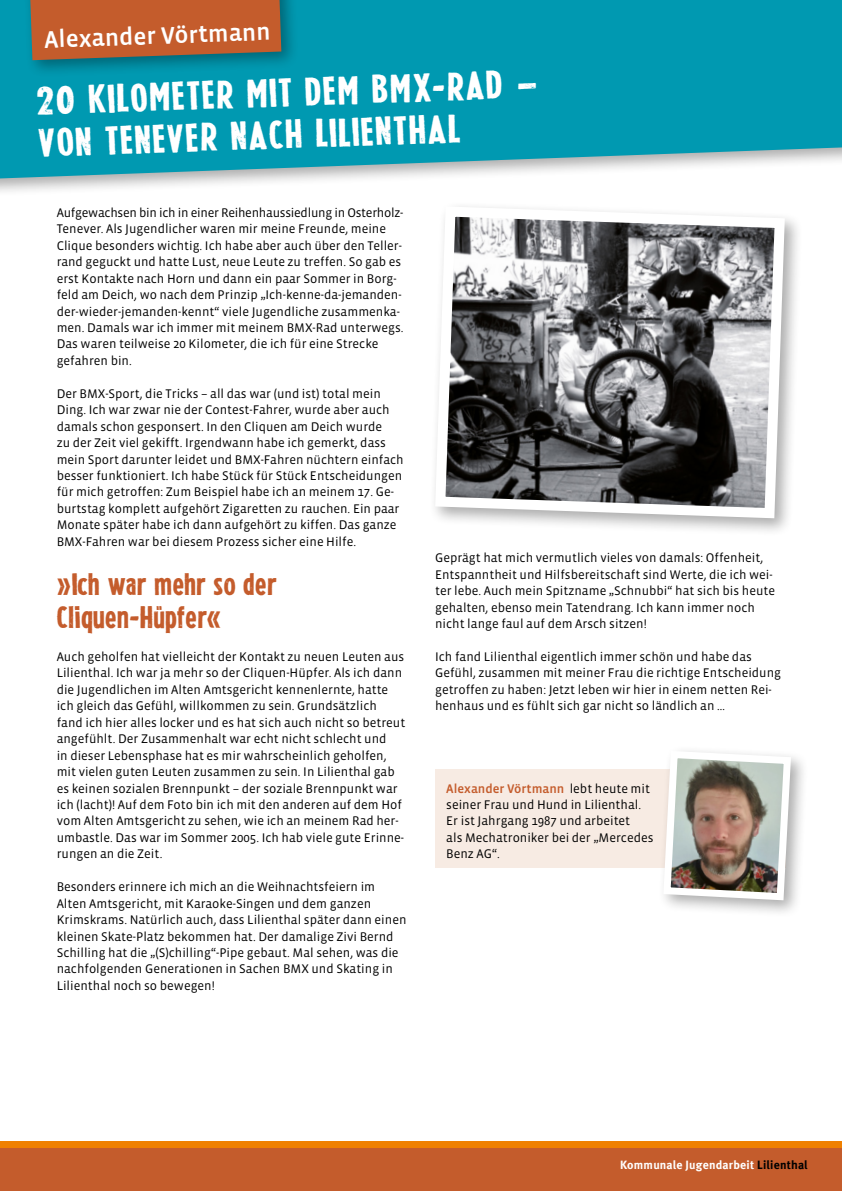
<style>
.page{position:relative;width:842px;height:1191px;background:#fff}
.page>*{position:absolute;margin:0;border:0;box-sizing:border-box;transform-origin:0 0}
.t1{font:39px/42px "Lenka";color:#fff}
.t2{font:30px/32.9px "Lenka";letter-spacing:.01em;color:#c45c2c}
.t3{font:24.5px "Vista Sans Med";color:#fff}
.t4{font:12.8px/16.4px "Vista Sans";color:#000}
.t5{font:12.8px "Vista Sans Med";color:#c45c2c}
.t6{font:700 12px "Meta";letter-spacing:.02em;color:#fff}
.s1{font-family:"Vista Sans";color:#000}
.s2{color:#000}
</style>
<div class="page">
<div style="left:0;top:0;width:842px;height:203px;background:#000;opacity:.33"></div>
<svg style="left:0;top:0;width:842px;height:178px;background:#16a0b5"></svg>
<div style="left:22px;top:0;width:284px;height:84px;background:#000;opacity:.33"></div>
<svg style="left:30px;top:0;width:251px;height:60px;background:#b55e33"></svg>
<div style="left:428px;top:199px;width:380px;height:343px;background:#000;opacity:.33"></div>
<svg style="left:430px;top:201px;width:360px;height:322px"></svg>
<div style="left:435px;top:769px;width:350px;height:99px;background:#f7ebe3"></div>
<div style="left:656px;top:743px;width:159px;height:180px;background:#000;opacity:.33"></div>
<img style="left:660px;top:747px;width:135px;height:157px">
<div style="left:0;top:1140px;width:842px;height:10px;background:#f08000"></div>
<div style="left:0;top:1148px;width:842px;height:43px;background:#c45c2c"></div>
<h3 class="t3" style="left:44px;top:27px;width:228px;rotate:-2deg">Alexander Vörtmann</h3>
<h1 class="t1" style="left:36px;top:80px;width:504px;rotate:-2deg">20 Kilometer mit dem BM X-R ad – von Tenever nach Lilienthal</h1>
<p class="t4" style="left:57px;top:205px;width:348px">Aufgewachsen bin ich in einer Reihenhaussiedlung in Osterholz-Tenever. Als Jugendlicher waren mir meine Freunde, meine Clique besonders wichtig. Ich habe aber auch über den Teller&shy;rand geguckt und hatte Lust, neue Leute zu treffen. So gab es erst Kontakte nach Horn und dann ein paar Sommer in Borg&shy;feld am Deich, wo nach dem Prinzip „Ich-kenne-da-jemanden&shy;der-wieder-jemanden-kennt“ viele Jugendliche zusammenka&shy;men. Damals war ich immer mit meinem BMX-Rad unterwegs.<br>Das waren teilweise 20 Kilometer, die ich für eine Strecke gefahren bin.</p>
<p class="t4" style="left:57px;top:385px;width:349px">Der BMX-Sport, die Tricks – all das war (und ist) total mein Ding. Ich war zwar nie der Contest-Fahrer, wurde aber auch damals schon gesponsert. In den Cliquen am Deich wurde<br>zu der Zeit viel gekifft. Irgendwann habe ich gemerkt, dass mein Sport darunter leidet und BMX-Fahren nüchtern einfach besser funktioniert. Ich habe Stück für Stück Entscheidungen für mich getroffen: Zum Beispiel habe ich an meinem 17. Ge&shy;burtstag komplett aufgehört Zigaretten zu rauchen. Ein paar Monate später habe ich dann aufgehört zu kiffen. Das ganze BMX-Fahren war bei diesem Prozess sicher eine Hilfe.</p>
<h2 class="t2" style="left:57px;top:567px;width:222px">»Ich war mehr so der<br>Cliquen-Hüpfer«</h2>
<p class="t4" style="left:57px;top:649px;width:350px">Auch geholfen hat vielleicht der Kontakt zu neuen Leuten aus Lilienthal. Ich war ja mehr so der Cliquen-Hüpfer. Als ich dann die Jugendlichen im Alten Amtsgericht kennenlernte, hatte ich gleich das Gefühl, willkommen zu sein. Grundsätzlich fand ich hier alles locker und es hat sich auch nicht so betreut angefühlt. Der Zusammenhalt war echt nicht schlecht und<br>in dieser Lebensphase hat es mir wahrscheinlich geholfen, mit vielen guten Leuten zusammen zu sein. In Lilienthal gab es keinen sozialen Brennpunkt – der soziale Brennpunkt war ich (lacht)! Auf dem Foto bin ich mit den anderen auf dem Hof vom Alten Amtsgericht zu sehen, wie ich an meinem Rad her&shy;umbastle. Das war im Sommer 2005. Ich hab viele gute Erinne&shy;rungen an die Zeit.</p>
<p class="t4" style="left:57px;top:879px;width:351px">Besonders erinnere ich mich an die Weihnachtsfeiern im Alten Amtsgericht, mit Karaoke-Singen und dem ganzen Krimskrams. Natürlich auch, dass Lilienthal später dann einen kleinen Skate-Platz bekommen hat. Der damalige Zivi Bernd Schilling hat die „(S)chilling“-Pipe gebaut. Mal sehen, was die nachfolgenden Generationen in Sachen BMX und Skating in Lilienthal noch so bewegen!</p>
<p class="t4" style="left:435px;top:550px;width:341px">Geprägt hat mich vermutlich vieles von damals: Offenheit, Entspanntheit und Hilfsbereitschaft sind Werte, die ich wei&shy;ter lebe. Auch mein Spitzname „Schnubbi“ hat sich bis heute gehalten, ebenso mein Tatendrang. Ich kann immer noch nicht lange faul auf dem Arsch sitzen!</p>
<p class="t4" style="left:435px;top:648px;width:347px">Ich fand Lilienthal eigentlich immer schön und habe das Gefühl, zusammen mit meiner Frau die richtige Entscheidung getroffen zu haben: Jetzt leben wir hier in einem netten Rei&shy;henhaus und es fühlt sich gar nicht so ländlich an …</p>
<p class="t5" style="left:446px;top:781px;width:205px">Alexander Vörtmann <span class="s1">lebt heute mit</span></p>
<p class="t4" style="left:446px;top:796px;width:209px">seiner Frau und Hund in Lilienthal.<br>Er ist Jahrgang 1987 und arbeitet<br>als Mechatroniker bei der „Mercedes<br>Benz AG“.</p>
<p class="t6" style="left:620px;top:1157px;width:189px">Kommunale Jugendarbeit <span class="s2">Lilienthal</span></p>
</div>
